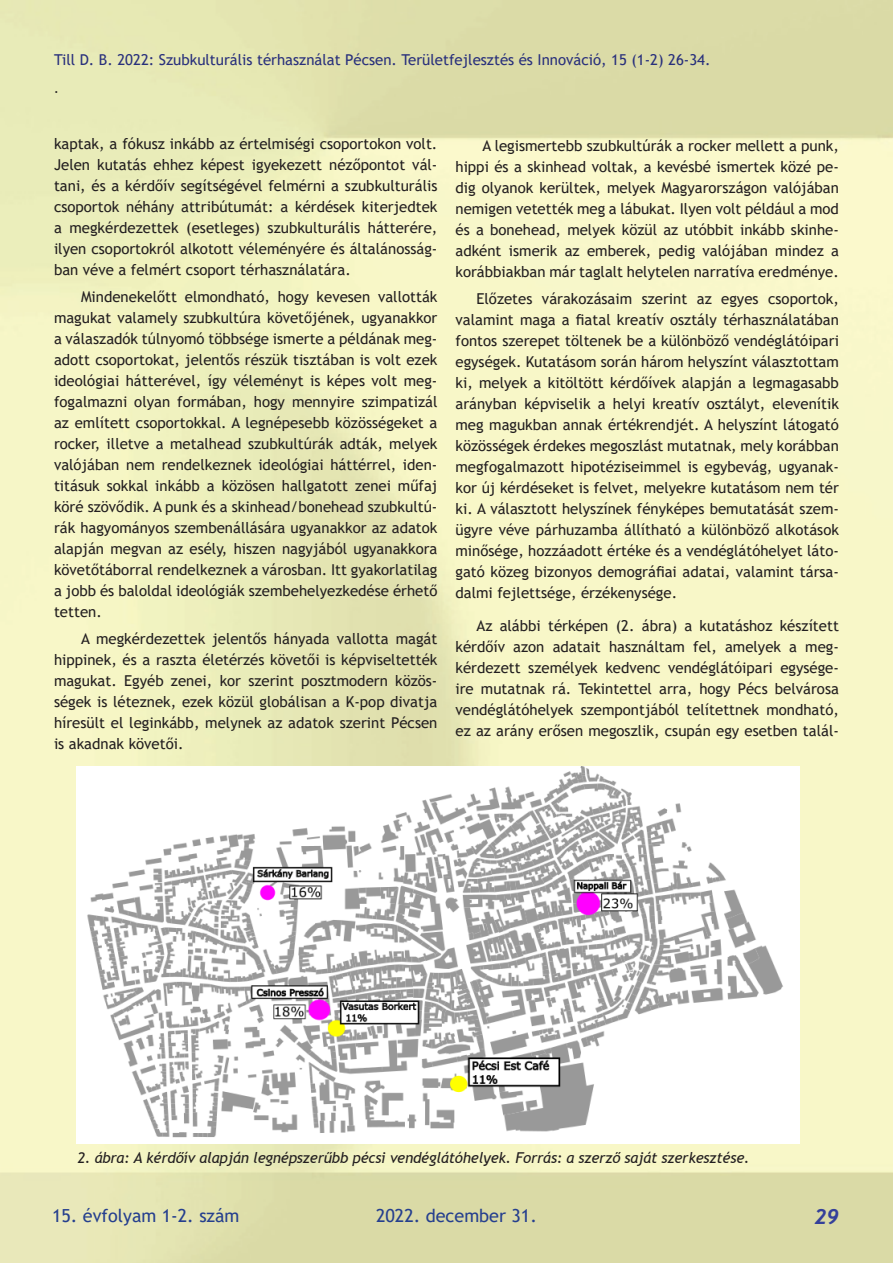
<style>
.page{position:relative;width:893px;height:1263px;background:#fff}
.page>*{position:absolute;margin:0;border:0;box-sizing:border-box;transform-origin:0 0}
.t1{font:italic 700 21px "Trebuchet";color:#34409a}
.t2{font:18px "Trebuchet MS";color:#253f8e}
.t3{font:18px "Times New Roman";color:#231f20}
.Normál{font:15px/21px "Trebuchet MS";color:#231f20;text-align:justify}
.első_bekezdés{font:15px/21px "Trebuchet MS";color:#231f20;text-align:justify}
.képalá{font:italic 15px "Trebuchet MS";letter-spacing:-.01em;color:#231f20}
.fejlécben_a_cím{font:15px "Trebuchet MS";color:#29307c}
.s1{font-family:"Lucida Bright";font-weight:400;font-style:normal;font-size:18px;color:#231f20}
</style>
<div class="page">
<img style="left:87px;top:767px;width:697px;height:371px">
<p class="fejlécben_a_cím" style="left:54px;top:50px;width:658px">Till D. B. 2022: Szubkulturális térhasználat Pécsen. Területfejlesztés és Innováció, 15 (1-2) 26-34.</p>
<p class="t3" style="left:54px;top:74px;width:6px">.</p>
<p class="első_bekezdés" style="left:54px;top:133px;width:385px">kaptak, a fókusz inkább az értelmiségi csoportokon volt.<br>Jelen kutatás ehhez képest igyekezett nézőpontot vál&shy;tani, és a kérdőív segítségével felmérni a szubkulturális csoportok néhány attribútumát: a kérdések kiterjedtek a megkérdezettek (esetleges) szubkulturális hátterére, ilyen csoportokról alkotott véleményére és általánosság&shy;ban véve a felmért csoport térhasználatára.</p>
<p class="Normál" style="left:54px;top:286px;width:385px;text-indent:27px">Mindenekelőtt elmondható, hogy kevesen vallották magukat valamely szubkultúra követőjének, ugyanakkor a válaszadók túlnyomó többsége ismerte a példának meg&shy;adott csoportokat, jelentős részük tisztában is volt ezek ideológiai hátterével, így véleményt is képes volt meg&shy;fogalmazni olyan formában, hogy mennyire szimpatizál az említett csoportokkal. A legnépesebb közösségeket a rocker, illetve a metalhead szubkultúrák adták, melyek valójában nem rendelkeznek ideológiai háttérrel, iden&shy;titásuk sokkal inkább a közösen hallgatott zenei műfaj köré szövődik. A punk és a skinhead/bonehead szubkultú&shy;rák hagyományos szembenállására ugyanakkor az adatok alapján megvan az esély, hiszen nagyjából ugyanakkora követőtáborral rendelkeznek a városban. Itt gyakorlatilag a jobb és baloldal ideológiák szembehelyezkedése érhető tetten.</p>
<p class="Normál" style="left:54px;top:628px;width:385px;text-indent:27px">A megkérdezettek jelentős hányada vallotta magát hippinek, és a raszta életérzés követői is képviseltették magukat. Egyéb zenei, kor szerint posztmodern közös&shy;ségek is léteznek, ezek közül globálisan a K-pop divatja híresült el leginkább, melynek az adatok szerint Pécsen is akadnak követői.</p>
<p class="Normál" style="left:455px;top:135px;width:385px;text-indent:27px">A legismertebb szubkultúrák a rocker mellett a punk, hippi és a skinhead voltak, a kevésbé ismertek közé pe&shy;dig olyanok kerültek, melyek Magyarországon valójában nemigen vetették meg a lábukat. Ilyen volt például a mod és a bonehead, melyek közül az utóbbit inkább skinhe&shy;adként ismerik az emberek, pedig valójában mindez a korábbiakban már taglalt helytelen narratíva eredménye.</p>
<p class="Normál" style="left:455px;top:288px;width:385px;text-indent:21px">Előzetes várakozásaim szerint az egyes csoportok, valamint maga a fiatal kreatív osztály térhasználatában fontos szerepet töltenek be a különböző vendéglátóipari egységek. Kutatásom során három helyszínt választottam ki, melyek a kitöltött kérdőívek alapján a legmagasabb arányban képviselik a helyi kreatív osztályt, elevenítik meg magukban annak értékrendjét. A helyszínt látogató közösségek érdekes megoszlást mutatnak, mely korábban megfogalmazott hipotéziseimmel is egybevág, ugyanak&shy;kor új kérdéseket is felvet, melyekre kutatásom nem tér ki. A választott helyszínek fényképes bemutatását szem&shy;ügyre véve párhuzamba állítható a különböző alkotások minősége, hozzáadott értéke és a vendéglátóhelyet láto&shy;gató közeg bizonyos demográfiai adatai, valamint társa&shy;dalmi fejlettsége, érzékenysége.</p>
<p class="Normál" style="left:455px;top:615px;width:385px;text-indent:21px">Az alábbi térképen (2. ábra) a kutatáshoz készített kérdőív azon adatait használtam fel, amelyek a meg&shy;kérdezett személyek kedvenc vendéglátóipari egysége&shy;ire mutatnak rá. Tekintettel arra, hogy Pécs belvárosa vendéglátóhelyek szempontjából telítettnek mondható, ez az arány erősen megoszlik, csupán egy esetben talál-</p>
<p class="képalá" style="left:77px;top:1149px;width:674px">2. ábra: A kérdőív alapján legnépszerűbb pécsi vendéglátóhelyek. Forrás: a szerző saját szerkesztése.</p>
<p class="t2" style="left:52px;top:1204px;width:189px">15. évfolyam 1-2. szám</p>
<p class="t2" style="left:376px;top:1204px;width:162px">2022. december 31.</p>
<h1 class="t1" style="left:814px;top:1204px;width:26px">29<span class="s1">29</span></h1>
</div>
